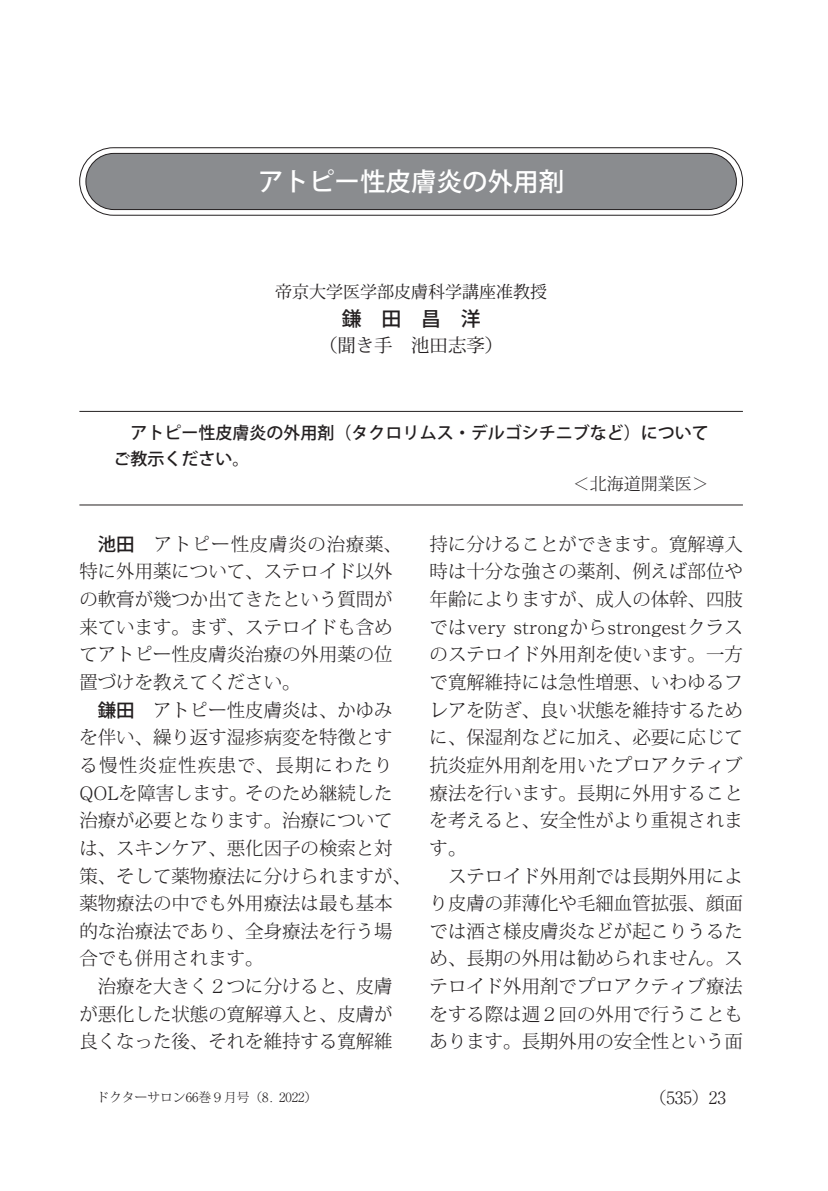
<style>
.page{position:relative;width:828px;height:1191px;background:#fff}
.page>*{position:absolute;margin:0;border:0;box-sizing:border-box;transform-origin:0 0}
.t1{font:500 25.6px "Koz Go Pro";color:#fff}
.t2{font:500 19.8px "Koz Go Pro";color:#231f20}
.t3{font:300 18.4px/27.6px "Koz Min Pro";color:#231f20}
.t4{font:300 18.4px "Koz Min Pro";letter-spacing:.04em;color:#231f20}
.t5{font:300 18.4px "Koz Min Pro";letter-spacing:.07em;color:#231f20}
.t6{font:18.4px "Koz Min Pro";color:#231f20}
.t7{font:500 17px "Koz Go Pro";color:#231f20}
.t8{font:17px "Koz Min Pro";color:#231f20}
.t9{font:300 17px "Koz Min Pro";color:#231f20}
.t10{font:300 17px "Ryumin Pro";color:#231f20}
.t11{font:300 12.8px "Koz Min Pro";color:#231f20}
.s1{font-family:"Ryumin Pro"}
.s2{font-family:"Koz Go Pro";font-weight:500}
.s3{font-family:"Koz Min Pro"}
</style>
<div class="page">
<hr style="left:79px;top:411px;width:664px;height:1px;background:#231f20">
<hr style="left:79px;top:504px;width:664px;height:1px;background:#231f20">
<div style="left:79px;top:147px;width:664px;height:68px;border:1px solid #231f20;border-radius:34px"></div>
<div style="left:86px;top:153px;width:650px;height:56px;background:#8a8c8f;border-radius:28px"></div>
<div style="left:86px;top:153px;width:650px;height:57px;border:1px solid #231f20;border-radius:28px"></div>
<p class="t1" style="left:258px;top:165px;width:308px">アトピー性皮膚炎の外用剤</p>
<p class="t8" style="left:275px;top:279px;width:274px">帝京大学医学部皮膚科学講座准教授</p>
<p class="t2" style="left:342px;top:306px;width:140px">鎌　田　昌　洋</p>
<p class="t6" style="left:319px;top:332px;width:186px">（聞き手　池田志斈）</p>
<p class="t7" style="left:113px;top:422px;width:597px">　アトピー性皮膚炎の外用剤（タクロリムス・デルゴシチニブなど）について</p>
<p class="t7" style="left:113px;top:447px;width:138px">ご教示ください。</p>
<p class="t9" style="left:573px;top:472px;width:138px"><span class="s1">＜</span>北海道開業医<span class="s1">＞</span></p>
<p class="t4" style="left:98px;top:531px;width:306px"><span class="s2">池田</span>　アトピー性皮膚炎の治療薬、</p>
<p class="t3" style="left:79px;top:557px;width:315px">特に外用薬について、ステロイド以外</p>
<p class="t3" style="left:79px;top:585px;width:315px">の軟膏が幾つか出てきたという質問が</p>
<p class="t3" style="left:79px;top:612px;width:315px">来ています。まず、ステロイドも含め</p>
<p class="t3" style="left:79px;top:640px;width:315px">てアトピー性皮膚炎治療の外用薬の位</p>
<p class="t3" style="left:79px;top:668px;width:223px">置づけを教えてください。</p>
<p class="t3" style="left:98px;top:695px;width:296px"><span class="s2">鎌田</span>　アトピー性皮膚炎は、かゆみ</p>
<p class="t3" style="left:79px;top:723px;width:315px">を伴い、繰り返す湿疹病変を特徴とす</p>
<p class="t5" style="left:79px;top:752px;width:315px">る慢性炎症性疾患で、長期にわたり</p>
<p class="t3" style="left:79px;top:778px;width:315px"><span class="s1">QOL</span>を障害します。そのため継続した</p>
<p class="t3" style="left:79px;top:806px;width:315px">治療が必要となります。治療について</p>
<p class="t3" style="left:79px;top:833px;width:315px">は、スキンケア、悪化因子の検索と対</p>
<p class="t3" style="left:79px;top:861px;width:333px">策、そして薬物療法に分けられますが、</p>
<p class="t3" style="left:79px;top:889px;width:315px">薬物療法の中でも外用療法は最も基本</p>
<p class="t3" style="left:79px;top:916px;width:315px">的な治療法であり、全身療法を行う場</p>
<p class="t3" style="left:79px;top:944px;width:186px">合でも併用されます。</p>
<p class="t3" style="left:79px;top:972px;width:315px">　治療を大きく<span class="s1">２</span>つに分けると、皮膚</p>
<p class="t3" style="left:79px;top:999px;width:315px">が悪化した状態の寛解導入と、皮膚が</p>
<p class="t3" style="left:79px;top:1027px;width:315px">良くなった後、それを維持する寛解維</p>
<p class="t3" style="left:429px;top:529px;width:315px">持に分けることができます。寛解導入時は十分な強さの薬剤、例えば部位や年齢によりますが、成人の体幹、四肢では<span class="s1">very strong</span>から<span class="s1">strongest</span>クラスのステロイド外用剤を使います。一方で寛解維持には急性増悪、いわゆるフレアを防ぎ、良い状態を維持するために、保湿剤などに加え、必要に応じて抗炎症外用剤を用いたプロアクティブ療法を行います。長期に外用することを考えると、安全性がより重視されます。<br>　ステロイド外用剤では長期外用により皮膚の菲薄化や毛細血管拡張、顔面では酒さ様皮膚炎などが起こりうるため、長期の外用は勧められません。ステロイド外用剤でプロアクティブ療法をする際は週<span class="s1">２</span>回の外用で行うこともあります。長期外用の安全性という面</p>
<p class="t11" style="left:96px;top:1088px;width:222px">ドクターサロン<span class="s1">66</span>巻<span class="s1">９</span>月号（<span class="s1">8. 2022</span>）</p>
<p class="t10" style="left:649px;top:1084px;width:78px"><span class="s3">（</span>535<span class="s3">）</span>23</p>
</div>
